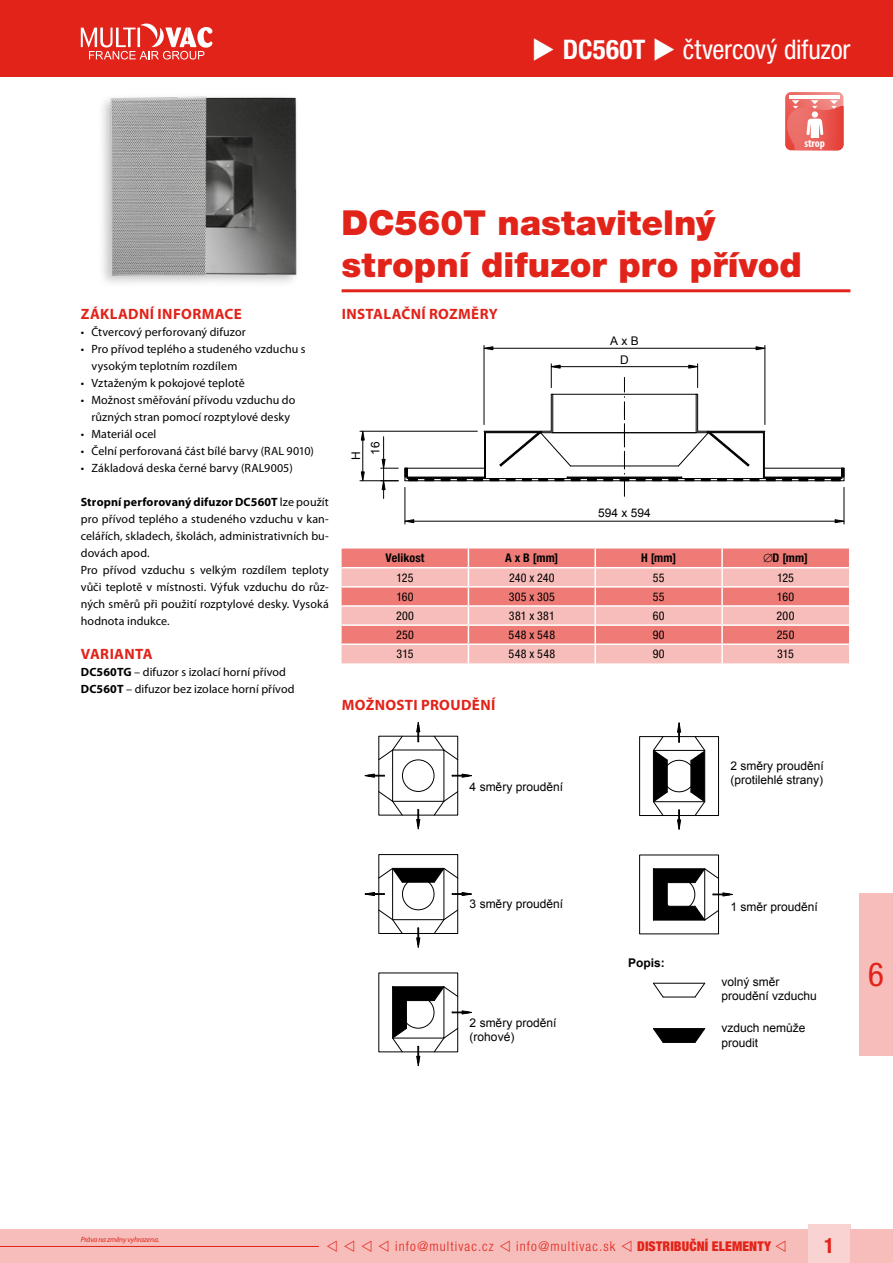
<style>
.page{position:relative;width:893px;height:1263px;background:#fff}
.page>*{position:absolute;margin:0;border:0;box-sizing:border-box;transform-origin:0 0}
.t1{font:900 34.5px/41.4px "Helvetica Neue LT Pro";letter-spacing:.005em;color:#e2231a}
.t2{font:condensed 33px "Helvetica Neue LT Pro";color:#e2231a}
.t3{font:condensed 27px "Helvetica Neue LT Pro";letter-spacing:-.005em;color:#fff}
.t4{font:700 condensed 21px "Helvetica Neue LT Pro";color:#e2231a}
.t5{font:700 15px "Myriad Pro";letter-spacing:.025em;color:#e2231a}
.t6{font:300 condensed 13.5px "Helvetica Neue LT Pro";letter-spacing:.08em;color:#e2231a}
.t7{font:12px/17px "Myriad Pro";letter-spacing:.01em;color:#000}
.t8{font:12px/14.4px "Arial";color:#000}
.t9{font:condensed 12px "Helvetica Neue LT Pro";letter-spacing:.025em;color:#000}
.t10{font:700 condensed 12px "Helvetica Neue LT Pro";letter-spacing:.015em;color:#000}
.t11{font:700 12px "Arial";color:#000}
.t12{font:11.85px/18.3px "Arial";color:#000;text-align:center}
.t13{font:700 condensed 11.55px "Myriad Pro";color:#fff}
.t14{font:italic 7.5px "Myriad Pro";letter-spacing:-.015em;color:#e2231a}
.s1{font-weight:700}
.s2{font-weight:900}
</style>
<div class="page">
<div style="left:0;top:0;width:893px;height:77px;background:#e2231a"></div>
<div style="left:859px;top:893px;width:34px;height:162px;background:#f6bdba"></div>
<div style="left:808px;top:1225px;width:42px;height:38px;background:#f9d3d1"></div>
<div style="left:850px;top:1229px;width:43px;height:34px;background:#f6bdba"></div>
<div style="left:0;top:1229px;width:808px;height:34px;background:#f6bdba"></div>
<hr style="left:0;top:1246px;width:319px;height:1px;background:#e2231a">
<svg style="left:81px;top:23px;width:131px;height:37px"></svg>
<hr style="left:342px;top:289px;width:508px;height:3px;background:#e2231a">
<img style="left:102px;top:96px;width:195px;height:187px">
<div style="left:342px;top:549px;width:507px;height:18px;background:#ee7b76"></div>
<svg style="left:342px;top:568px;width:507px;height:95px;background:#f2a39f"></svg>
<hr style="left:342px;top:586px;width:126px;height:2px;background:#fff">
<hr style="left:468px;top:586px;width:127px;height:2px;background:#fff">
<hr style="left:595px;top:586px;width:127px;height:2px;background:#fff">
<hr style="left:722px;top:586px;width:127px;height:2px;background:#fff">
<hr style="left:342px;top:605px;width:126px;height:2px;background:#fff">
<hr style="left:468px;top:605px;width:127px;height:2px;background:#fff">
<hr style="left:595px;top:605px;width:127px;height:2px;background:#fff">
<hr style="left:722px;top:605px;width:127px;height:2px;background:#fff">
<hr style="left:342px;top:624px;width:126px;height:2px;background:#fff">
<hr style="left:468px;top:624px;width:127px;height:2px;background:#fff">
<hr style="left:595px;top:624px;width:127px;height:2px;background:#fff">
<hr style="left:722px;top:624px;width:127px;height:2px;background:#fff">
<hr style="left:342px;top:643px;width:126px;height:2px;background:#fff">
<hr style="left:468px;top:643px;width:127px;height:2px;background:#fff">
<hr style="left:595px;top:643px;width:127px;height:2px;background:#fff">
<hr style="left:722px;top:643px;width:127px;height:2px;background:#fff">
<svg style="left:468px;top:549px;width:1px;height:114px"></svg>
<svg style="left:594px;top:549px;width:2px;height:114px"></svg>
<svg style="left:721px;top:549px;width:2px;height:114px"></svg>
<hr style="left:468px;top:567px;width:127px;height:1px;background:#fff">
<hr style="left:595px;top:567px;width:127px;height:1px;background:#fff">
<hr style="left:722px;top:567px;width:127px;height:1px;background:#fff">
<hr style="left:405px;top:487px;width:1px;height:37px;background:#000">
<hr style="left:844px;top:487px;width:1px;height:37px;background:#000">
<hr style="left:414px;top:521px;width:421px;height:1px;background:#000">
<svg style="left:404px;top:519px;width:10px;height:4px"></svg>
<svg style="left:835px;top:519px;width:10px;height:4px"></svg>
<svg style="left:381px;top:437px;width:17px;height:61px"></svg>
<hr style="left:360px;top:480px;width:38px;height:1px;background:#000">
<hr style="left:360px;top:431px;width:117px;height:1px;background:#000">
<hr style="left:362px;top:440px;width:1px;height:32px;background:#000">
<svg style="left:361px;top:472px;width:3px;height:10px"></svg>
<svg style="left:361px;top:430px;width:3px;height:10px"></svg>
<hr style="left:484px;top:345px;width:1px;height:80px;background:#000">
<hr style="left:765px;top:345px;width:1px;height:80px;background:#000">
<hr style="left:493px;top:348px;width:263px;height:1px;background:#000">
<svg style="left:483px;top:346px;width:11px;height:5px"></svg>
<svg style="left:755px;top:346px;width:11px;height:5px"></svg>
<svg style="left:404px;top:364px;width:440px;height:132px"></svg>
<div style="left:402px;top:759px;width:32px;height:33px;border:1px solid #000;border-radius:50%"></div>
<div style="left:392px;top:749px;width:52px;height:53px;border:1px solid #000"></div>
<svg style="left:378px;top:735px;width:25px;height:26px"></svg>
<svg style="left:378px;top:790px;width:25px;height:26px"></svg>
<svg style="left:433px;top:735px;width:26px;height:26px"></svg>
<svg style="left:433px;top:790px;width:26px;height:26px"></svg>
<div style="left:378px;top:854px;width:80px;height:80px;border:1px solid #000"></div>
<svg style="left:416px;top:722px;width:4px;height:20px"></svg>
<svg style="left:364px;top:774px;width:21px;height:3px"></svg>
<svg style="left:416px;top:809px;width:4px;height:21px"></svg>
<svg style="left:452px;top:774px;width:20px;height:3px"></svg>
<svg style="left:364px;top:867px;width:108px;height:81px"></svg>
<svg style="left:391px;top:985px;width:81px;height:82px"></svg>
<div style="left:639px;top:736px;width:80px;height:80px;border:1px solid #000"></div>
<div style="left:639px;top:854px;width:80px;height:80px;border:1px solid #000"></div>
<svg style="left:694px;top:982px;width:12px;height:16px"></svg>
<svg style="left:653px;top:982px;width:11px;height:16px"></svg>
<hr style="left:653px;top:983px;width:52px;height:1px;background:#000">
<hr style="left:663px;top:996px;width:32px;height:1px;background:#000">
<svg style="left:653px;top:1028px;width:53px;height:15px"></svg>
<hr style="left:663px;top:1042px;width:32px;height:1px;background:#000">
<hr style="left:653px;top:1028px;width:52px;height:1px;background:#000">
<svg style="left:652px;top:722px;width:54px;height:108px"></svg>
<svg style="left:652px;top:867px;width:81px;height:54px"></svg>
<svg style="left:785px;top:92px;width:58px;height:58px"></svg>
<h3 class="t3" style="left:532px;top:34px;width:320px">◆ <span class="s1">DC560T</span> ◆ čtvercový difuzor</h3>
<p class="t13" style="left:804px;top:136px;width:22px">strop</p>
<p class="t5" style="left:81px;top:304px;width:162px">ZÁKLADNÍ INFORMACE</p>
<p class="t7" style="left:81px;top:323px;width:167px">• Čtvercový perforovaný difuzor</p>
<p class="t7" style="left:91px;top:340px;width:216px;text-indent:-11px">• Pro přívod teplého a studeného vzduchu s vysokým teplotním rozdílem</p>
<p class="t7" style="left:81px;top:374px;width:166px">• Vztaženým k pokojové teplotě</p>
<p class="t7" style="left:81px;top:391px;width:216px;text-align:center">• Možnost směřování přívodu vzduchu do různých stran pomocí rozptylové desky</p>
<p class="t7" style="left:81px;top:425px;width:77px">• Materiál ocel</p>
<p class="t7" style="left:81px;top:442px;width:235px">• Čelní perforovaná část bílé barvy (RAL 9010)</p>
<p class="t7" style="left:81px;top:459px;width:213px">• Základová deska černé barvy (RAL9005)</p>
<p class="t7" style="left:81px;top:493px;width:250px"><span class="s1">Stropní perforovaný difuzor DC560T</span> lze použít pro přívod teplého a studeného vzduchu v kan&shy;celářích, skladech, školách, administrativních bu&shy;dovách apod.<br>Pro přívod vzduchu s velkým rozdílem teploty vůči teplotě v místnosti. Výfuk vzduchu do růz&shy;ných směrů při použití rozptylové desky. Vysoká hodnota indukce.</p>
<p class="t5" style="left:81px;top:644px;width:73px">VARIANTA</p>
<p class="t7" style="left:81px;top:663px;width:215px"><span class="s1">DC560TG</span> – difuzor s izolací horní přívod<br><span class="s1">DC560T</span> – difuzor bez izolace horní přívod</p>
<h1 class="t1" style="left:342px;top:202px;width:462px">DC560T nastavitelný stropní difuzor pro přívod</h1>
<p class="t5" style="left:342px;top:304px;width:158px">INSTALAČNÍ ROZMĚRY</p>
<p class="t12" style="left:347px;top:460px;width:10px;rotate:-90deg">H</p>
<p class="t12" style="left:366px;top:455px;width:15px;rotate:-90deg">16</p>
<p class="t12" style="left:610px;top:332px;width:30px">A x B<br>D</p>
<p class="t12" style="left:598px;top:503px;width:54px">594 x 594</p>
<p class="t10" style="left:386px;top:551px;width:40px">Velikost</p>
<p class="t10" style="left:505px;top:551px;width:55px">A x B [mm]</p>
<p class="t10" style="left:641px;top:551px;width:37px">H [mm]</p>
<p class="t10" style="left:763px;top:551px;width:46px">∅D [mm]</p>
<p class="t9" style="left:397px;top:570px;width:18px">125</p>
<p class="t9" style="left:509px;top:570px;width:47px">240 x 240</p>
<p class="t9" style="left:653px;top:570px;width:13px">55</p>
<p class="t9" style="left:777px;top:570px;width:18px">125</p>
<p class="t9" style="left:396px;top:589px;width:19px">160</p>
<p class="t9" style="left:509px;top:589px;width:48px">305 x 305</p>
<p class="t9" style="left:653px;top:589px;width:13px">55</p>
<p class="t9" style="left:777px;top:589px;width:19px">160</p>
<p class="t9" style="left:396px;top:609px;width:19px">200</p>
<p class="t9" style="left:509px;top:609px;width:47px">381 x 381</p>
<p class="t9" style="left:653px;top:609px;width:13px">60</p>
<p class="t9" style="left:777px;top:609px;width:19px">200</p>
<p class="t9" style="left:396px;top:628px;width:19px">250</p>
<p class="t9" style="left:508px;top:628px;width:48px">548 x 548</p>
<p class="t9" style="left:653px;top:628px;width:13px">90</p>
<p class="t9" style="left:777px;top:628px;width:19px">250</p>
<p class="t9" style="left:397px;top:647px;width:18px">315</p>
<p class="t9" style="left:509px;top:647px;width:48px">548 x 548</p>
<p class="t9" style="left:653px;top:647px;width:13px">90</p>
<p class="t9" style="left:777px;top:647px;width:18px">315</p>
<p class="t5" style="left:342px;top:695px;width:155px">MOŽNOSTI PROUDĚNÍ</p>
<p class="t8" style="left:470px;top:779px;width:95px">4 směry proudění</p>
<p class="t8" style="left:730px;top:758px;width:95px">2 směry proudění (protilehlé strany)</p>
<p class="t8" style="left:470px;top:896px;width:95px">3 směry proudění</p>
<p class="t8" style="left:470px;top:1015px;width:88px">2 směry prodění (rohové)</p>
<p class="t11" style="left:628px;top:954px;width:38px">Popis:</p>
<p class="t8" style="left:730px;top:899px;width:89px">1 směr proudění</p>
<p class="t8" style="left:721px;top:974px;width:97px">volný směr proudění vzduchu</p>
<p class="t8" style="left:721px;top:1021px;width:86px">vzduch nemůže proudit</p>
<h2 class="t2" style="left:868px;top:955px;width:17px">6</h2>
<p class="t14" style="left:81px;top:1235px;width:80px">Práva na změny vyhrazena.</p>
<p class="t6" style="left:326px;top:1239px;width:462px">❖ ❖ ❖ ❖ info@multivac.cz ❖ info@multivac.sk ❖ <span class="s2">DISTRIBUČNÍ ELEMENTY</span> ❖</p>
<h3 class="t4" style="left:824px;top:1233px;width:12px">1</h3>
</div>
